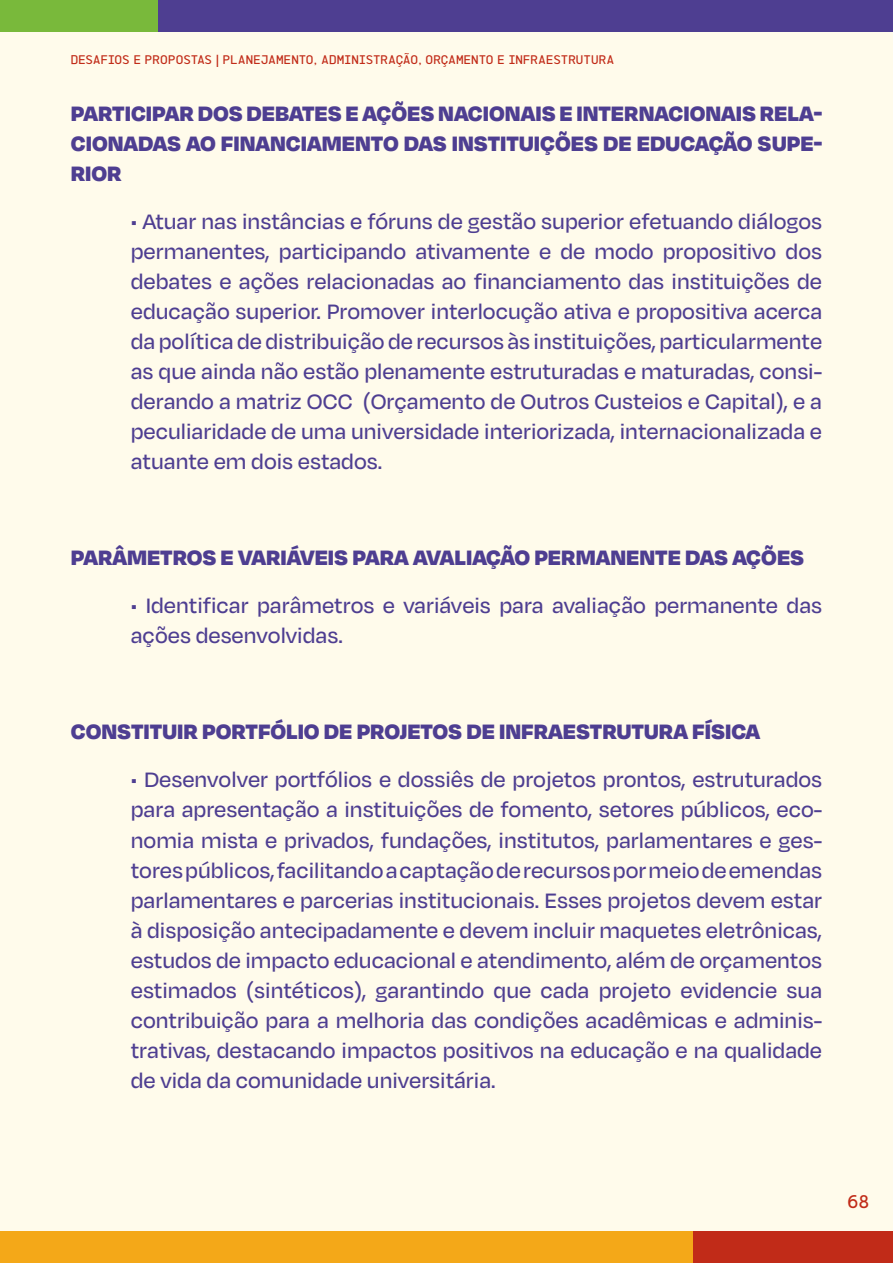
<style>
.page{position:relative;width:893px;height:1263px;background:#fff}
.page>*{position:absolute;margin:0;border:0;box-sizing:border-box;transform-origin:0 0}
.t1{font:500 24px/30px "Degular";color:#4e3e91;text-align:justify}
.t2{font:900 24px/30px "Degular";color:#4e3e91;text-align:justify}
.t3{font:500 18px "Filamint E001";color:#c12b18}
.t4{font:500 12.3px "Filamint E001";letter-spacing:.01em;color:#c12b18}
</style>
<div class="page">
<div style="left:0;top:32px;width:893px;height:1199px;background:#fffbeb"></div>
<div style="left:0;top:1231px;width:693px;height:32px;background:#f4a818"></div>
<div style="left:157px;top:0;width:736px;height:32px;background:#4e3e91"></div>
<div style="left:693px;top:1231px;width:200px;height:32px;background:#c12b18"></div>
<div style="left:0;top:0;width:157px;height:32px;background:#79b93b"></div>
<p class="t4" style="left:71px;top:52px;width:545px">DESAFIOS E PROPOSTAS | PLANEJAMENTO, ADMINISTRAÇÃO, ORÇAMENTO E INFRAESTRUTURA</p>
<p class="t2" style="left:71px;top:97px;width:753px">PARTICIPAR DOS DEBATES E AÇÕES NACIONAIS E INTERNACIONAIS RELA-CIONADAS AO FINANCIAMENTO DAS INSTITUIÇÕES DE EDUCAÇÃO SUPE-RIOR</p>
<p class="t1" style="left:131px;top:206px;width:693px">• Atuar nas instâncias e fóruns de gestão superior efetuando diálogos permanentes, participando ativamente e de modo propositivo dos debates e ações relacionadas ao financiamento das instituições de educação superior. Promover interlocução ativa e propositiva acerca da política de distribuição de recursos às instituições, particularmente as que ainda não estão plenamente estruturadas e maturadas, consi&shy;derando a matriz OCC (Orçamento de Outros Custeios e Capital), e a peculiaridade de uma universidade interiorizada, internacionalizada e atuante em dois estados.</p>
<p class="t2" style="left:71px;top:541px;width:735px">PARÂMETROS E VARIÁVEIS PARA AVALIAÇÃO PERMANENTE DAS AÇÕES</p>
<p class="t1" style="left:131px;top:590px;width:693px">• Identificar parâmetros e variáveis para avaliação permanente das ações desenvolvidas.</p>
<p class="t2" style="left:71px;top:715px;width:691px">CONSTITUIR PORTFÓLIO DE PROJETOS DE INFRAESTRUTURA FÍSICA</p>
<p class="t1" style="left:131px;top:764px;width:693px">• Desenvolver portfólios e dossiês de projetos prontos, estruturados para apresentação a instituições de fomento, setores públicos, eco&shy;nomia mista e privados, fundações, institutos, parlamentares e ges&shy;tores públicos, facilitando a captação de recursos por meio de emendas parlamentares e parcerias institucionais. Esses projetos devem estar à disposição antecipadamente e devem incluir maquetes eletrônicas, estudos de impacto educacional e atendimento, além de orçamentos estimados (sintéticos), garantindo que cada projeto evidencie sua contribuição para a melhoria das condições acadêmicas e adminis&shy;trativas, destacando impactos positivos na educação e na qualidade de vida da comunidade universitária.</p>
<p class="t3" style="left:847px;top:1191px;width:24px">68</p>
</div>
